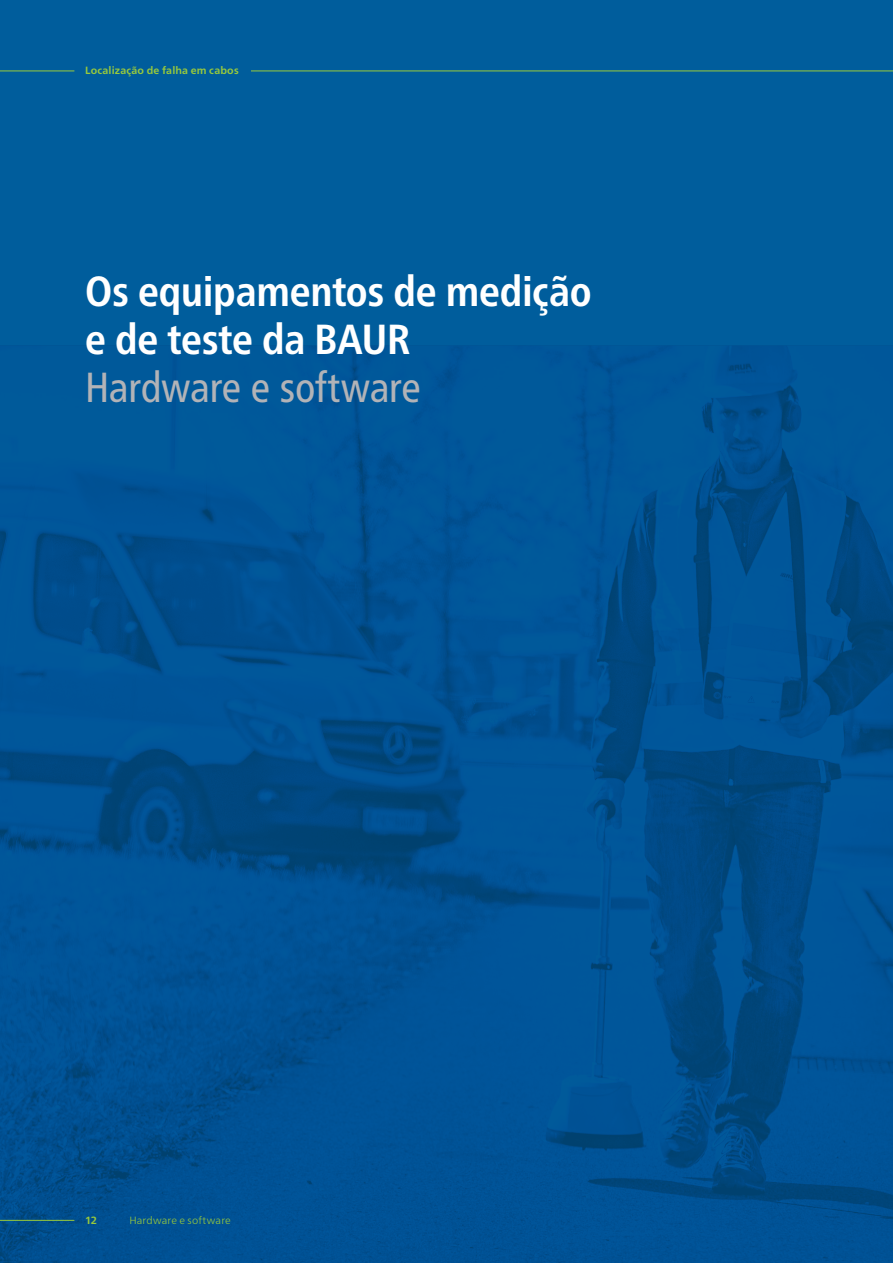
<style>
.page{position:relative;width:893px;height:1263px;background:#005d9c}
.page>*{position:absolute;margin:0;border:0;box-sizing:border-box;transform-origin:0 0}
.t1{font:700 condensed 42px/48px "Frutiger Neue LTW1 G";letter-spacing:-.01em;color:#fff}
.t2{font:condensed 42px "Frutiger Neue LTW1 G";letter-spacing:-.01em;color:#b2b3b7}
.t3{font:700 10.5px "Frutiger Neue LTW1 G";letter-spacing:.02em;color:#99ca3b}
.t4{font:300 10.5px "Frutiger Neue LTW1 G";letter-spacing:.015em;color:#99ca3b}
</style>
<div class="page">
<img style="left:0;top:346px;width:893px;height:917px">
<hr style="left:0;top:1220px;width:74px;height:1px;background:#99ca3b">
<svg style="left:251px;top:70px;width:642px;height:2px"></svg>
<hr style="left:0;top:71px;width:74px;height:1px;background:#99ca3b">
<p class="t3" style="left:85px;top:63px;width:155px">Localização de falha em cabos</p>
<p class="t1" style="left:85px;top:263px;width:508px">Os equipamentos de medição e de teste da BAUR</p>
<p class="t2" style="left:85px;top:356px;width:337px">Hardware e software</p>
<p class="t3" style="left:85px;top:1213px;width:14px">12</p>
<p class="t4" style="left:129px;top:1213px;width:103px">Hardware e software</p>
</div>
